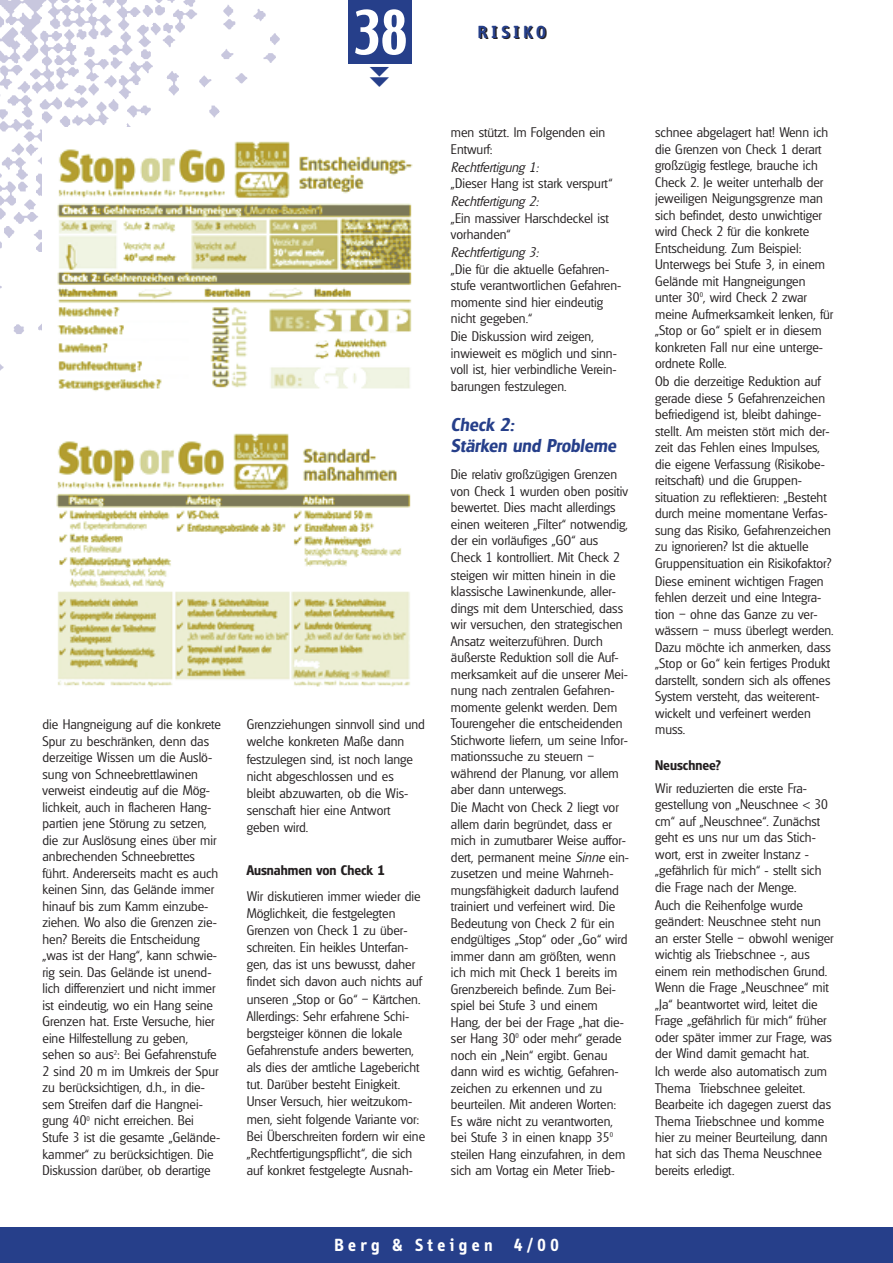
<style>
.page{position:relative;width:893px;height:1263px;background:#fff}
.page>*{position:absolute;margin:0;border:0;box-sizing:border-box;transform-origin:0 0}
.t1{font:54px "Techno";color:#fff}
.t2{font:italic 600 18px/21px "Glasgow";color:#263f8a}
.t3{font:700 18px "Info";letter-spacing:.245em;color:#fff}
.t4{font:700 18px "Info";letter-spacing:.245em;color:#231f20}
.t5{font:300 13.5px/16.5px "Glasgow";color:#231f20}
.t6{font:italic 300 13.5px "Glasgow";color:#231f20}
.t7{font:600 13.5px "Glasgow";color:#231f20}
.s1{font-style:italic}
</style>
<div class="page">
<img style="left:1px;top:0;width:279px;height:370px">
<div style="left:1px;top:1227px;width:891px;height:35px;background:#263f8a"></div>
<div style="left:348px;top:0;width:64px;height:64px;background:#263f8a"></div>
<img style="left:43px;top:128px;width:370px;height:263px">
<img style="left:56px;top:433px;width:355px;height:254px">
<h1 class="t1" style="left:354px;top:0;width:55px">38</h1>
<h2 class="t4" style="left:479px;top:26px;width:70px">RISIKO</h2>
<p class="t5" style="left:43px;top:717px;width:180px">die Hangneigung auf die konkrete<br>Spur zu beschränken, denn das derzeitige Wissen um die Auslö&shy;sung von Schneebrettlawinen verweist eindeutig auf die Mög&shy;lichkeit, auch in flacheren Hang&shy;partien jene Störung zu setzen, die zur Auslösung eines über mir anbrechenden Schneebrettes führt. Andererseits macht es auch keinen Sinn, das Gelände immer hinauf bis zum Kamm einzube&shy;ziehen. Wo also die Grenzen zie&shy;hen? Bereits die Entscheidung „was ist der Hang“, kann schwie&shy;rig sein. Das Gelände ist unend&shy;lich differenziert und nicht immer ist eindeutig, wo ein Hang seine<br>Grenzen hat. Erste Versuche, hier eine Hilfestellung zu geben, sehen so aus<sup>2</sup>: Bei Gefahrenstufe<br>2 sind 20 m im Umkreis der Spur zu berücksichtigen, d.h., in die&shy;sem Streifen darf die Hangnei&shy;gung 40<sup>0</sup> nicht erreichen. Bei<br>Stufe 3 ist die gesamte „Gelände&shy;kammer“ zu berücksichtigen. Die<br>Diskussion darüber, ob derartige</p>
<p class="t5" style="left:247px;top:717px;width:180px;line-height:17.1px">Grenzziehungen sinnvoll sind und welche konkreten Maße dann festzulegen sind, ist noch lange nicht abgeschlossen und es bleibt abzuwarten, ob die Wis&shy;senschaft hier eine Antwort geben wird.</p>
<p class="t7" style="left:247px;top:865px;width:140px">Ausnahmen von Check 1</p>
<p class="t5" style="left:247px;top:889px;width:180px;line-height:17.1px">Wir diskutieren immer wieder die<br>Möglichkeit, die festgelegten<br>Grenzen von Check 1 zu über&shy;schreiten. Ein heikles Unterfan&shy;gen, das ist uns bewusst, daher findet sich davon auch nichts auf unseren „Stop or Go“ – Kärtchen.<br>Allerdings: Sehr erfahrene Schi&shy;bergsteiger können die lokale<br>Gefahrenstufe anders bewerten, als dies der amtliche Lagebericht tut. Darüber besteht Einigkeit.<br>Unser Versuch, hier weitzukom&shy;men, sieht folgende Variante vor:<br>Bei Überschreiten fordern wir eine „Rechtfertigungspflicht“, die sich auf konkret festgelegte Ausnah-</p>
<p class="t5" style="left:451px;top:125px;width:156px">men stützt. Im Folgenden ein<br>Entwurf:</p>
<p class="t6" style="left:451px;top:162px;width:92px">Rechtfertigung 1:</p>
<p class="t5" style="left:451px;top:176px;width:163px">„Dieser Hang ist stark verspurt“</p>
<p class="t6" style="left:451px;top:196px;width:92px">Rechtfertigung 2:</p>
<p class="t5" style="left:451px;top:211px;width:159px">„Ein massiver Harschdeckel ist vorhanden“</p>
<p class="t6" style="left:451px;top:247px;width:92px">Rechtfertigung 3:</p>
<p class="t5" style="left:451px;top:262px;width:172px">„Die für die aktuelle Gefahren&shy;stufe verantwortlichen Gefahren&shy;momente sind hier eindeutig nicht gegeben.“</p>
<p class="t5" style="left:451px;top:329px;width:167px">Die Diskussion wird zeigen, inwieweit es möglich und sinn&shy;voll ist, hier verbindliche Verein&shy;barungen festzulegen.</p>
<h2 class="t2" style="left:451px;top:416px;width:167px">Check 2:<br>Stärken und Probleme</h2>
<p class="t5" style="left:451px;top:467px;width:179px">Die relativ großzügigen Grenzen von Check 1 wurden oben positiv bewertet. Dies macht allerdings einen weiteren „Filter“ notwendig, der ein vorläufiges „GO“ aus<br>Check 1 kontrolliert. Mit Check 2</p>
<p class="t5" style="left:451px;top:568px;width:178px">steigen wir mitten hinein in die klassische Lawinenkunde, aller&shy;dings mit dem Unterschied, dass wir versuchen, den strategischen<br>Ansatz weiterzuführen. Durch äußerste Reduktion soll die Auf&shy;merksamkeit auf die unserer Mei&shy;nung nach zentralen Gefahren&shy;momente gelenkt werden. Dem<br>Tourengeher die entscheidenden<br>Stichworte liefern, um seine Infor&shy;mationssuche zu steuern – während der Planung, vor allem aber dann unterwegs.</p>
<p class="t5" style="left:451px;top:800px;width:179px">Die Macht von Check 2 liegt vor allem darin begründet, dass er mich in zumutbarer Weise auffor&shy;dert, permanent meine <span class="s1">Sinne</span> ein&shy;zusetzen und meine Wahrneh&shy;mungsfähigkeit dadurch laufend trainiert und verfeinert wird. Die<br>Bedeutung von Check 2 für ein endgültiges „Stop“ oder „Go“ wird immer dann am größten, wenn ich mich mit Check 1 bereits im<br>Grenzbereich befinde. Zum Bei&shy;spiel bei Stufe 3 und einem<br>Hang, der bei der Frage „hat die&shy;ser Hang 30<sup>0</sup> oder mehr“ gerade noch ein „Nein“ ergibt. Genau dann wird es wichtig, Gefahren&shy;zeichen zu erkennen und zu beurteilen. Mit anderen Worten:<br>Es wäre nicht zu verantworten, bei Stufe 3 in einen knapp 35<sup>0 </sup>steilen Hang einzufahren, in dem sich am Vortag ein Meter Trieb-</p>
<h2 class="t3" style="left:334px;top:1238px;width:226px">Berg &amp; Steigen 4/00</h2>
<p class="t5" style="left:655px;top:125px;width:180px">schnee abgelagert hat! Wenn ich die Grenzen von Check 1 derart großzügig festlege, brauche ich<br>Check 2. Je weiter unterhalb der jeweiligen Neigungsgrenze man sich befindet, desto unwichtiger wird Check 2 für die konkrete<br>Entscheidung. Zum Beispiel:<br>Unterwegs bei Stufe 3, in einem<br>Gelände mit Hangneigungen unter 30<sup>0</sup>, wird Check 2 zwar meine Aufmerksamkeit lenken, für „Stop or Go“ spielt er in diesem konkreten Fall nur eine unterge&shy;ordnete Rolle.</p>
<p class="t5" style="left:655px;top:374px;width:178px">Ob die derzeitige Reduktion auf gerade diese 5 Gefahrenzeichen befriedigend ist, bleibt dahinge&shy;stellt. Am meisten stört mich der&shy;zeit das Fehlen eines Impulses, die eigene Verfassung (Risikobe&shy;reitschaft) und die Gruppen&shy;situation zu reflektieren: „Besteht durch meine momentane Verfas&shy;sung das Risiko, Gefahrenzeichen zu ignorieren? Ist die aktuelle Gruppensituation ein Risikofaktor?</p>
<p class="t5" style="left:655px;top:574px;width:180px">Diese eminent wichtigen Fragen fehlen derzeit und eine Integra&shy;tion – ohne das Ganze zu ver&shy;wässern – muss überlegt werden.<br>Dazu möchte ich anmerken, dass „Stop or Go“ kein fertiges Produkt darstellt, sondern sich als offenes<br>System versteht, das weiterent&shy;wickelt und verfeinert werden muss.</p>
<p class="t7" style="left:655px;top:760px;width:67px">Neuschnee?</p>
<p class="t5" style="left:655px;top:781px;width:174px">Wir reduzierten die erste Fra&shy;gestellung von „Neuschnee 30 cm“ auf „Neuschnee“. Zunächst geht es uns nur um das Stich&shy;wort, erst in zweiter Instanz - „gefährlich für mich“ - stellt sich die Frage nach der Menge.</p>
<p class="t5" style="left:655px;top:898px;width:180px">Auch die Reihenfolge wurde geändert: Neuschnee steht nun an erster Stelle – obwohl weniger wichtig als Triebschnee -, aus einem rein methodischen Grund.<br>Wenn die Frage „Neuschnee“ mit „Ja“ beantwortet wird, leitet die<br>Frage „gefährlich für mich“ früher oder später immer zur Frage, was der Wind damit gemacht hat.</p>
<p class="t5" style="left:655px;top:1064px;width:177px">Ich werde also automatisch zum<br>Thema Triebschnee geleitet.<br>Bearbeite ich dagegen zuerst das<br>Thema Triebschnee und komme hier zu meiner Beurteilung, dann hat sich das Thema Neuschnee bereits erledigt.</p>
</div>
